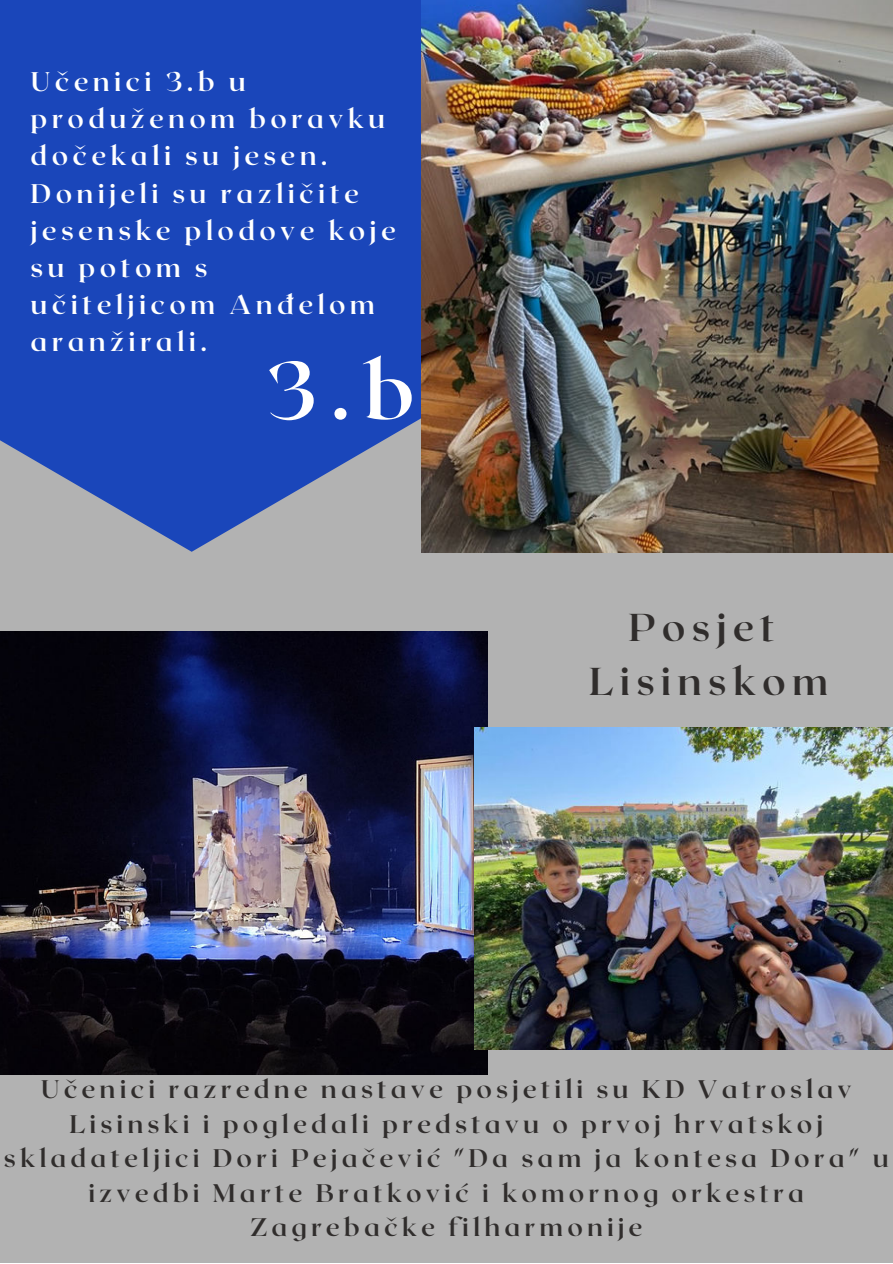
<style>
.page{position:relative;width:893px;height:1264px;background:#fff}
.page>*{position:absolute;margin:0;border:0;box-sizing:border-box;transform-origin:0 0}
.t1{font:700 81.45px "Roxborough CF";color:#fff}
.t2{font:700 38.85px/54px "Roxborough CF";letter-spacing:.16em;color:#302d2c;text-align:center}
.t3{font:700 26.85px/37px "Roxborough CF";letter-spacing:.16em;color:#fff}
.t4{font:700 25.35px/34.5px "Roxborough CF";letter-spacing:.16em;color:#302d2c;text-align:center}
</style>
<div class="page">
<div style="left:0;top:0;width:892px;height:1262px;background:#b2b2b2"></div>
<img style="left:0;top:631px;width:487px;height:443px">
<img style="left:474px;top:727px;width:418px;height:322px">
<svg style="left:0;top:0;width:421px;height:552px;background:#2b52b9"></svg>
<img style="left:421px;top:0;width:471px;height:552px">
<p class="t3" style="left:31px;top:63px;width:366px">Učenici 3.b u produženom boravku dočekali su jesen.<br>Donijeli su različite jesenske plodove koje su potom s učiteljicom Anđelom aranžirali.</p>
<h1 class="t1" style="left:266px;top:337px;width:150px">3.b</h1>
<h2 class="t2" style="left:589px;top:600px;width:241px">Posjet<br>Lisinskom</h2>
<p class="t4" style="left:4px;top:1071px;width:886px">Učenici razredne nastave posjetili su KD Vatroslav Lisinski i pogledali predstavu o prvoj hrvatskoj skladateljici Dori Pejačević "Da sam ja kontesa Dora" u izvedbi Marte Bratković i komornog orkestra Zagrebačke filharmonije</p>
</div>
